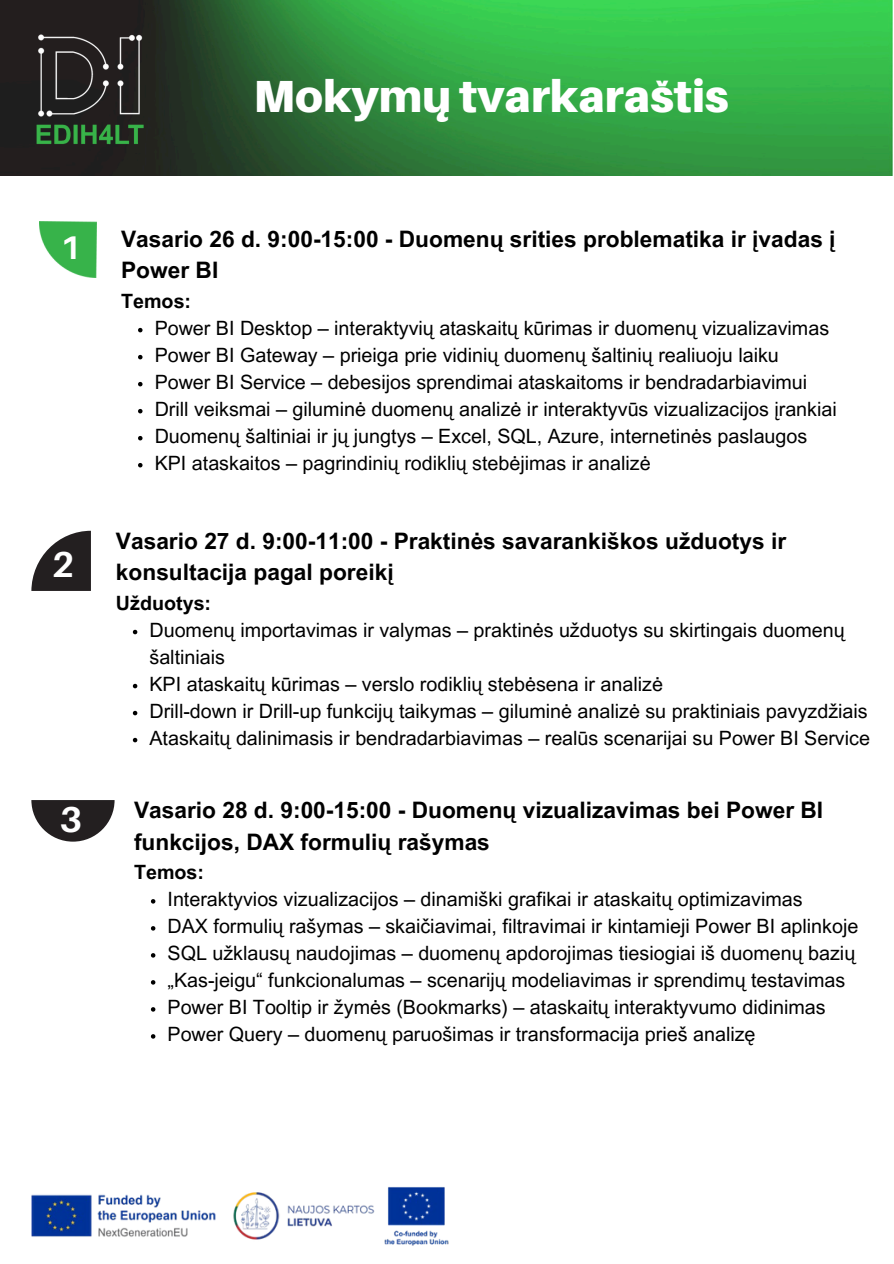
<style>
.page{position:relative;width:894px;height:1264px;background:#fff}
.page>*{position:absolute;margin:0;border:0;box-sizing:border-box;transform-origin:0 0}
.t1{font:900 45px "Aileron";color:#fff}
.t2{font:700 36px "Aileron";color:#fff}
.t3{font:700 32.85px "Aileron";color:#fff}
.t4{font:700 22.65px/31.5px "Arial MT Pro";color:#000}
.t5{font:19.65px/27px "Arial MT Pro";color:#000}
.t6{font:700 19.65px "Arial MT Pro";color:#000}
</style>
<div class="page">
<img style="left:0;top:0;width:891px;height:175px">
<img style="left:40px;top:221px;width:56px;height:57px">
<svg style="left:31px;top:531px;width:60px;height:60px"></svg>
<svg style="left:31px;top:800px;width:83px;height:41px"></svg>
<img style="left:31px;top:32px;width:116px;height:117px">
<img style="left:31px;top:1187px;width:418px;height:59px">
<svg style="left:138px;top:328px;width:4px;height:4px"></svg>
<svg style="left:138px;top:355px;width:4px;height:4px"></svg>
<svg style="left:138px;top:382px;width:4px;height:4px"></svg>
<svg style="left:138px;top:409px;width:4px;height:4px"></svg>
<svg style="left:138px;top:436px;width:4px;height:4px"></svg>
<svg style="left:138px;top:463px;width:4px;height:4px"></svg>
<svg style="left:151px;top:899px;width:4px;height:4px"></svg>
<svg style="left:151px;top:926px;width:4px;height:4px"></svg>
<svg style="left:151px;top:953px;width:4px;height:4px"></svg>
<svg style="left:151px;top:980px;width:4px;height:4px"></svg>
<svg style="left:151px;top:1007px;width:4px;height:4px"></svg>
<svg style="left:151px;top:1034px;width:4px;height:4px"></svg>
<svg style="left:133px;top:629px;width:4px;height:5px"></svg>
<svg style="left:133px;top:683px;width:4px;height:5px"></svg>
<svg style="left:133px;top:710px;width:4px;height:5px"></svg>
<svg style="left:133px;top:737px;width:4px;height:5px"></svg>
<p class="t1" style="left:253px;top:68px;width:476px">Mokymų tvarkaraštis</p>
<p class="t3" style="left:61px;top:227px;width:22px">1</p>
<h1 class="t2" style="left:52px;top:541px;width:24px">2</h1>
<p class="t2" style="left:60px;top:797px;width:24px">3</p>
<p class="t4" style="left:121px;top:226px;width:715px">Vasario 26 d. 9:00-15:00 - Duomenų srities problematika ir įvadas į<br>Power BI</p>
<p class="t6" style="left:121px;top:293px;width:72px">Temos:</p>
<h2 class="t5" style="left:155px;top:317px;width:675px">Power BI Desktop – interaktyvių ataskaitų kūrimas ir duomenų vizualizavimas</h2>
<p class="t5" style="left:155px;top:344px;width:625px">Power BI Gateway – prieiga prie vidinių duomenų šaltinių realiuoju laiku</p>
<p class="t5" style="left:155px;top:371px;width:654px">Power BI Service – debesijos sprendimai ataskaitoms ir bendradarbiavimui</p>
<p class="t5" style="left:155px;top:398px;width:683px">Drill veiksmai – giluminė duomenų analizė ir interaktyvūs vizualizacijos įrankiai</p>
<p class="t5" style="left:155px;top:425px;width:654px">Duomenų šaltiniai ir jų jungtys – Excel, SQL, Azure, internetinės paslaugos</p>
<p class="t5" style="left:155px;top:452px;width:497px">KPI ataskaitos – pagrindinių rodiklių stebėjimas ir analizė</p>
<p class="t4" style="left:116px;top:528px;width:671px">Vasario 27 d. 9:00-11:00 - Praktinės savarankiškos užduotys ir konsultacija pagal poreikį</p>
<p class="t6" style="left:116px;top:595px;width:97px">Užduotys:</p>
<h2 class="t5" style="left:149px;top:618px;width:696px">Duomenų importavimas ir valymas – praktinės užduotys su skirtingais duomenų šaltiniais</h2>
<p class="t5" style="left:149px;top:672px;width:515px">KPI ataskaitų kūrimas – verslo rodiklių stebėsena ir analizė</p>
<p class="t5" style="left:149px;top:699px;width:719px">Drill-down ir Drill-up funkcijų taikymas – giluminė analizė su praktiniais pavyzdžiais</p>
<p class="t5" style="left:149px;top:726px;width:721px">Ataskaitų dalinimasis ir bendradarbiavimas – realūs scenarijai su Power BI Service</p>
<p class="t4" style="left:134px;top:797px;width:690px">Vasario 28 d. 9:00-15:00 - Duomenų vizualizavimas bei Power BI funkcijos, DAX formulių rašymas</p>
<p class="t6" style="left:134px;top:864px;width:72px">Temos:</p>
<p class="t5" style="left:167px;top:887px;width:636px">Interaktyvios vizualizacijos – dinamiški grafikai ir ataskaitų optimizavimas</p>
<h2 class="t5" style="left:167px;top:914px;width:692px">DAX formulių rašymas – skaičiavimai, filtravimai ir kintamieji Power BI aplinkoje</h2>
<p class="t5" style="left:167px;top:941px;width:689px">SQL užklausų naudojimas – duomenų apdorojimas tiesiogiai iš duomenų bazių</p>
<p class="t5" style="left:167px;top:968px;width:679px">„Kas-jeigu“ funkcionalumas – scenarijų modeliavimas ir sprendimų testavimas</p>
<p class="t5" style="left:167px;top:995px;width:659px">Power BI Tooltip ir žymės (Bookmarks) – ataskaitų interaktyvumo didinimas</p>
<p class="t5" style="left:167px;top:1022px;width:589px">Power Query – duomenų paruošimas ir transformacija prieš analizę</p>
</div>
